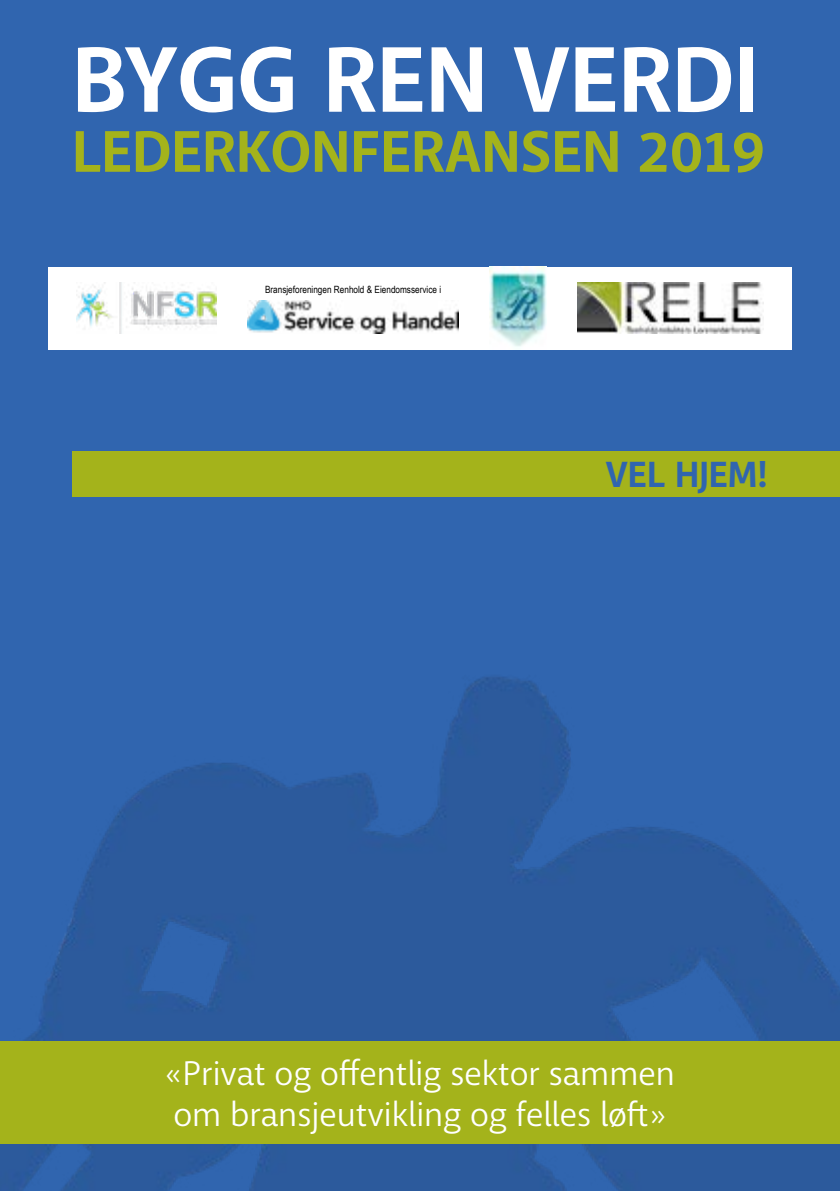
<style>
.page{position:relative;width:840px;height:1191px;background:#fff}
.page>*{position:absolute;margin:0;border:0;box-sizing:border-box;transform-origin:0 0}
.t1{font:700 92px "Macha";color:#fff}
.t2{font:700 58px "Macha";color:#a4b31b}
.t3{font:700 36px "Macha";color:#3065af}
.t4{font:34px/40.8px "Macha";color:#fff}
.t5{font:10px "Arial Narrow";color:#000}
</style>
<div class="page">
<div style="left:0;top:0;width:839px;height:1191px;background:#3065af"></div>
<img style="left:0;top:677px;width:839px;height:514px">
<div style="left:72px;top:451px;width:767px;height:45px;background:#a4b31b"></div>
<div style="left:0;top:1041px;width:839px;height:102px;background:#a4b31b"></div>
<div style="left:48px;top:266px;width:743px;height:83px;background:#fff"></div>
<img style="left:77px;top:282px;width:140px;height:52px">
<img style="left:577px;top:282px;width:185px;height:52px">
<img style="left:489px;top:266px;width:57px;height:81px">
<img style="left:248px;top:301px;width:210px;height:33px">
<h1 class="t1" style="left:72px;top:22px;width:687px">BYGG REN VERDI</h1>
<h2 class="t2" style="left:72px;top:115px;width:694px">LEDERKONFERANSEN 2019</h2>
<p class="t5" style="left:265px;top:282px;width:177px">Bransjeforeningen Renhold &amp; Eiendomsservice i</p>
<p class="t3" style="left:605px;top:452px;width:163px">VEL HJEM!</p>
<p class="t4" style="left:165px;top:1053px;width:511px">«Privat og offentlig sektor sammen om bransjeutvikling og felles løft»</p>
</div>
